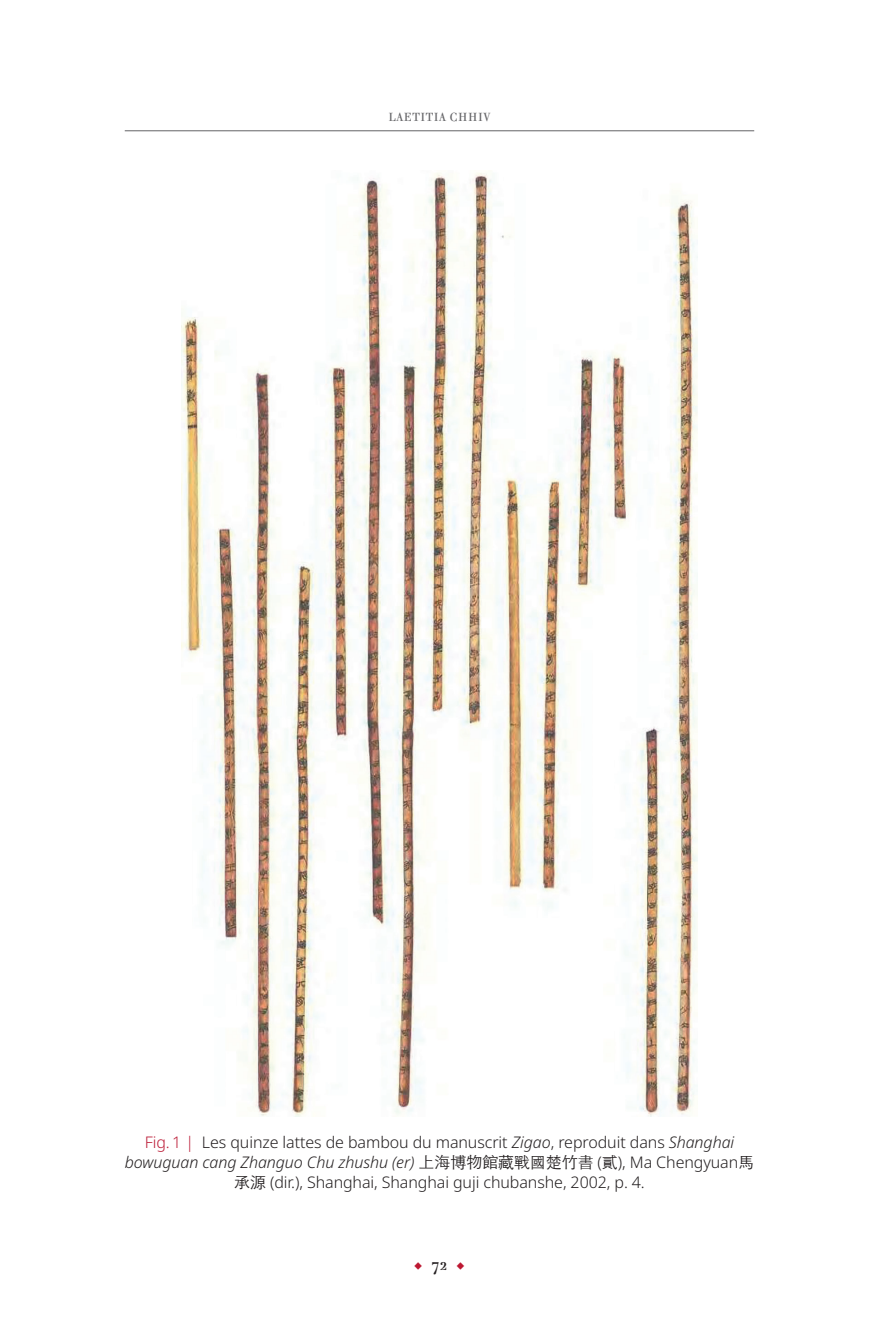
<style>
.page{position:relative;width:879px;height:1333px;background:#fff}
.page>*{position:absolute;margin:0;border:0;box-sizing:border-box;transform-origin:0 0}
.t1{font:300 16px/20px "Noto Sans";letter-spacing:-.005em;color:#231f20;text-align:center}
.t2{font:12px "Carta Nova Texte";letter-spacing:.04em;color:#636366}
.t3{font:italic 700 12px "Carta Nova Texte";color:#bd1832}
.s1{color:#bc1e39}
.s2{font-style:italic}
.s3{font-family:"ST Heiti SC"}
.s4{font-weight:400;font-style:normal;font-size:18px;color:#231f20}
</style>
<div class="page">
<hr style="left:125px;top:130px;width:629px;height:1px;background:#636366">
<img style="left:181px;top:172px;width:516px;height:944px">
<p class="t2" style="left:388px;top:109px;width:102px">LAETITIA CHHIV</p>
<p class="t1" style="left:125px;top:1132px;width:631px"><span class="s1">Fig. 1 |</span> Les quinze lattes de bambou du manuscrit <span class="s2">Zigao</span>, reproduit dans <span class="s2">Shanghai bowuguan cang Zhanguo Chu zhushu (er)</span> <span class="s3">上海博物館藏戰國楚竹書</span> (<span class="s3">貳</span>), Ma Chengyuan<span class="s3">馬承源</span> (dir.), Shanghai, Shanghai guji chubanshe, 2002, p. 4.</p>
<p class="t3" style="left:414px;top:1258px;width:52px">◆<span class="s4">72</span>◆</p>
</div>
